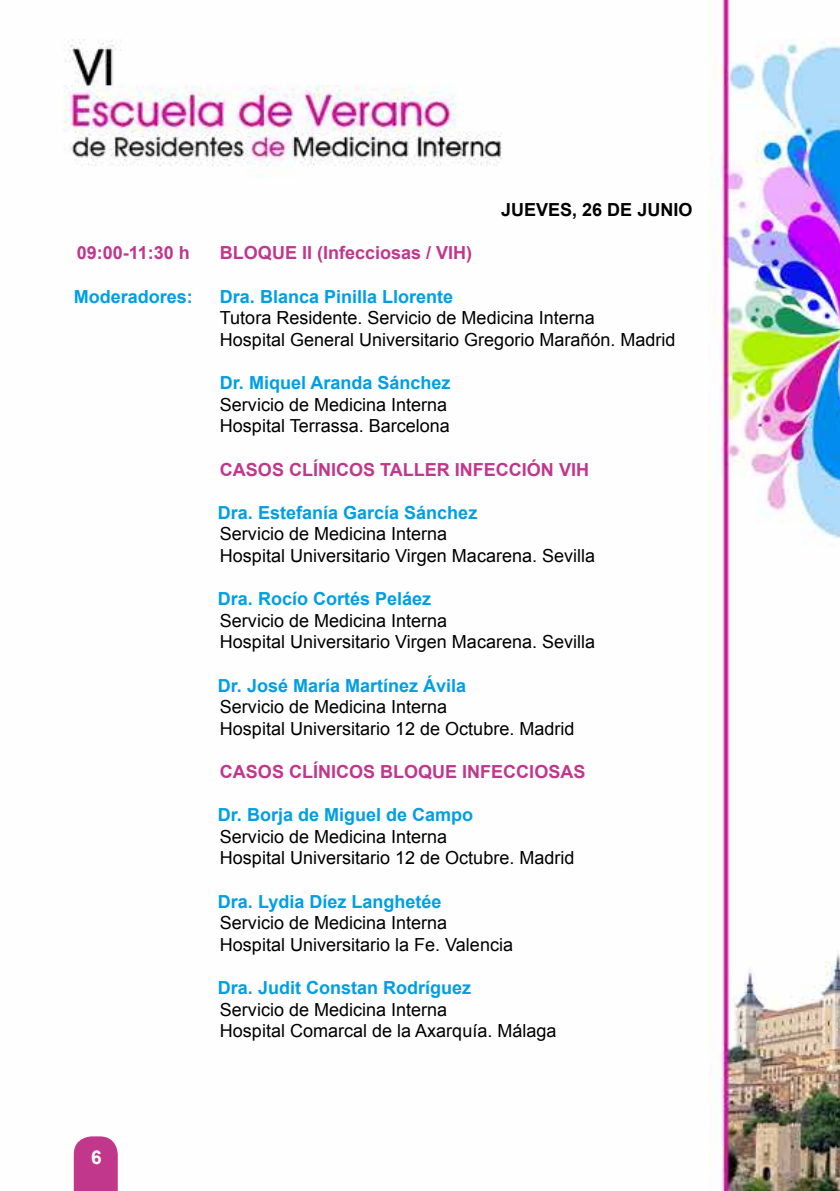
<style>
.page{position:relative;width:840px;height:1191px;background:#fff}
.page>*{position:absolute;margin:0;border:0;box-sizing:border-box;transform-origin:0 0}
.t1{font:700 19px "Arial";color:#fff}
.t2{font:18px/21.6px "Arial";color:#000}
.t3{font:700 18px "Arial";color:#009fe3}
.t4{font:700 18px "Arial";color:#c0378c}
.t5{font:700 18px "Arial";color:#000}
</style>
<div class="page">
<img style="left:63px;top:0;width:776px;height:1191px">
<svg style="left:74px;top:1136px;width:44px;height:55px;background:#c44393"></svg>
<p class="t5" style="left:501px;top:198px;width:193px">JUEVES, 26 DE JUNIO</p>
<p class="t4" style="left:77px;top:241px;width:115px">09:00-11:30 h</p>
<p class="t4" style="left:220px;top:241px;width:254px">BLOQUE II (Infecciosas / VIH)</p>
<p class="t3" style="left:74px;top:284px;width:121px">Moderadores:</p>
<p class="t3" style="left:220px;top:284px;width:235px">Dra. Blanca Pinilla Llorente</p>
<p class="t2" style="left:220px;top:307px;width:457px">Tutora Residente. Servicio de Medicina Interna<br>Hospital General Universitario Gregorio Marañón. Madrid</p>
<p class="t3" style="left:220px;top:371px;width:232px">Dr. Miquel Aranda Sánchez</p>
<p class="t2" style="left:220px;top:394px;width:231px">Servicio de Medicina Interna<br>Hospital Terrassa. Barcelona</p>
<p class="t4" style="left:220px;top:457px;width:370px">CASOS CLÍNICOS TALLER INFECCIÓN VIH</p>
<p class="t3" style="left:218px;top:500px;width:261px">Dra. Estefanía García Sánchez</p>
<p class="t2" style="left:220px;top:523px;width:376px">Servicio de Medicina Interna<br>Hospital Universitario Virgen Macarena. Sevilla</p>
<p class="t3" style="left:218px;top:587px;width:215px">Dra. Rocío Cortés Peláez</p>
<p class="t2" style="left:220px;top:610px;width:376px">Servicio de Medicina Interna<br>Hospital Universitario Virgen Macarena. Sevilla</p>
<p class="t3" style="left:218px;top:673px;width:250px">Dr. José María Martínez Ávila</p>
<p class="t2" style="left:220px;top:696px;width:356px">Servicio de Medicina Interna<br>Hospital Universitario 12 de Octubre. Madrid</p>
<p class="t4" style="left:220px;top:760px;width:367px">CASOS CLÍNICOS BLOQUE INFECCIOSAS</p>
<p class="t3" style="left:218px;top:803px;width:257px">Dr. Borja de Miguel de Campo</p>
<p class="t2" style="left:220px;top:826px;width:356px">Servicio de Medicina Interna<br>Hospital Universitario 12 de Octubre. Madrid</p>
<p class="t3" style="left:218px;top:889px;width:225px">Dra. Lydia Díez Langhetée</p>
<p class="t2" style="left:220px;top:912px;width:294px">Servicio de Medicina Interna<br>Hospital Universitario la Fe. Valencia</p>
<p class="t3" style="left:218px;top:976px;width:255px">Dra. Judit Constan Rodríguez</p>
<p class="t2" style="left:220px;top:998px;width:338px">Servicio de Medicina Interna<br>Hospital Comarcal de la Axarquía. Málaga</p>
<p class="t1" style="left:91px;top:1144px;width:12px">6</p>
</div>
